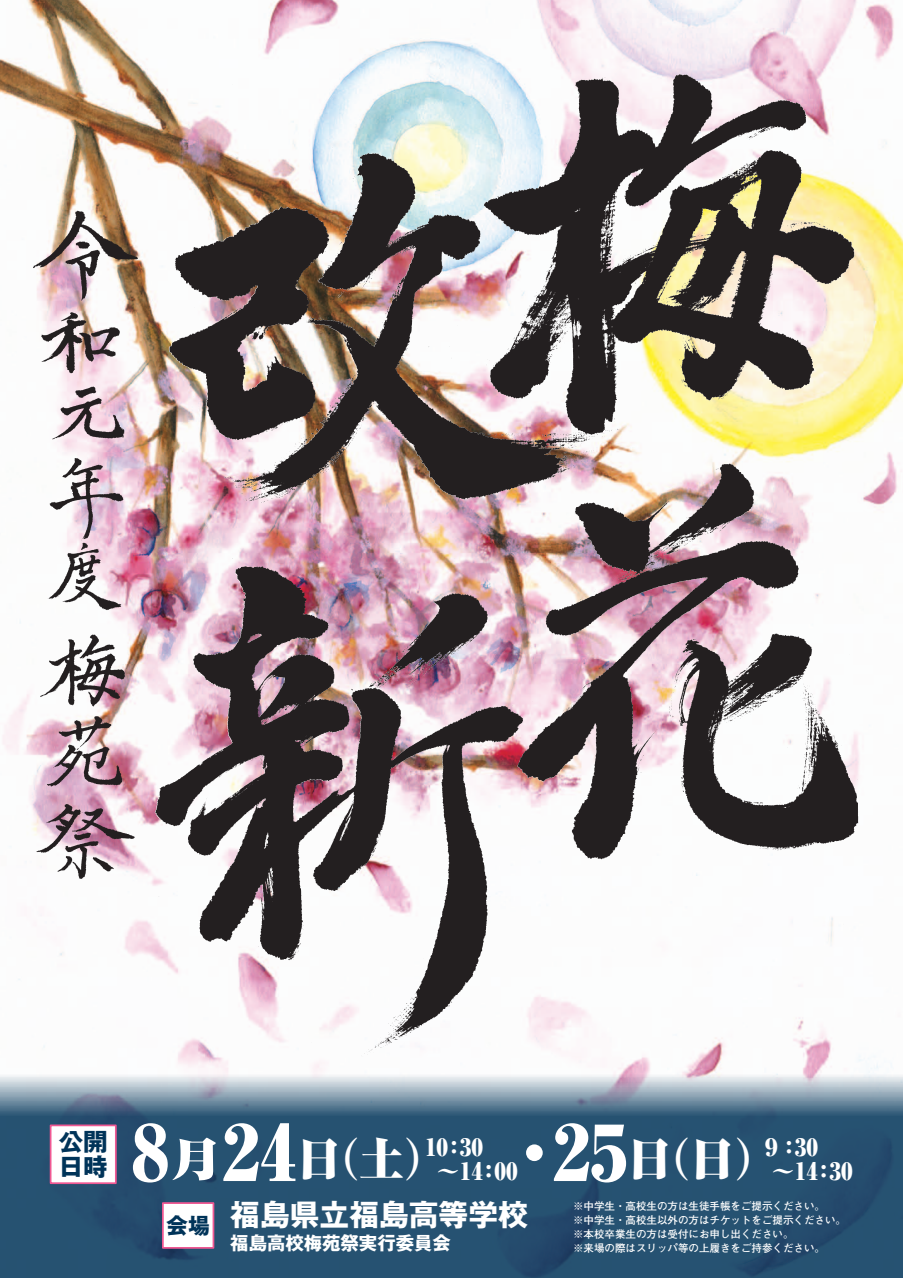
<style>
.page{position:relative;width:903px;height:1278px;background:#fff}
.page>*{position:absolute;margin:0;border:0;box-sizing:border-box;transform-origin:0 0}
.t1{font:900 74.38px "Ryumin Pro";color:#fff}
.t2{font:900 44.62px "Ryumin Pro";color:#fff}
.t3{font:900 44.62px "Ryumin Pro";color:#fff;scale:1.2 1}
.t4{font:700 29.75px "Gothic MB101 Pro";color:#fff}
.t5{font:700 24.5px/24.5px "Gothic MB101 Pro";color:#003459}
.t6{font:900 23.19px "Ryumin Pro";color:#fff}
.t7{font:700 21.88px "Gothic MB101 Pro";color:#003459}
.t8{font:700 18.38px "Gothic MB101 Pro";color:#fff}
.t9{font:700 10.5px/14px "Futo Go B101 Pro";color:#fff}
.s1{font-size:74.38px}
</style>
<div class="page">
<img style="left:0;top:0;width:903px;height:1074px">
<svg style="left:0;top:1074px;width:903px;height:203px;background:#3c627f"></svg>
<img style="left:131px;top:55px;width:749px;height:1017px">
<img style="left:145px;top:57px;width:725px;height:1010px">
<img style="left:30px;top:198px;width:110px;height:687px">
<div style="left:162px;top:1202px;width:52px;height:46px;background:#fff;border:2px solid #f05893"></div>
<div style="left:50px;top:1124px;width:67px;height:59px;background:#fff;border:2px solid #f05893"></div>
<h3 class="t5" style="left:59px;top:1126px;width:50px">公開日時</h3>
<h2 class="t3" style="left:132px;top:1123px;width:77px">月<span class="s1">8</span></h2>
<h1 class="t1" style="left:222px;top:1093px;width:76px">24</h1>
<h1 class="t1" style="left:553px;top:1093px;width:76px">25</h1>
<h2 class="t2" style="left:297px;top:1123px;width:153px">（日土(</h2>
<h2 class="t2" style="left:627px;top:1123px;width:153px">（日日(</h2>
<h3 class="t6" style="left:425px;top:1128px;width:59px">10：30</h3>
<h3 class="t6" style="left:760px;top:1128px;width:59px">９：30</h3>
<h1 class="t1" style="left:497px;top:1093px;width:76px">・</h1>
<h3 class="t6" style="left:425px;top:1152px;width:94px">　〜14：00</h3>
<h3 class="t6" style="left:771px;top:1152px;width:83px">〜14：30</h3>
<h3 class="t7" style="left:166px;top:1207px;width:45px">会場</h3>
<h3 class="t4" style="left:230px;top:1190px;width:299px">福島県立福島高等学校</h3>
<h3 class="t8" style="left:230px;top:1227px;width:222px">福島高校梅苑祭実行委員会</h3>
<p class="t9" style="left:573px;top:1197px;width:274px">※中学生・高校生の方は生徒手帳をご提示ください。<br>※中学生・高校生以外の方はチケットをご提示ください。※本校卒業生の方は受付にお申し出ください。<br>※来場の際はスリッパ等の上履きをご持参ください。</p>
</div>
